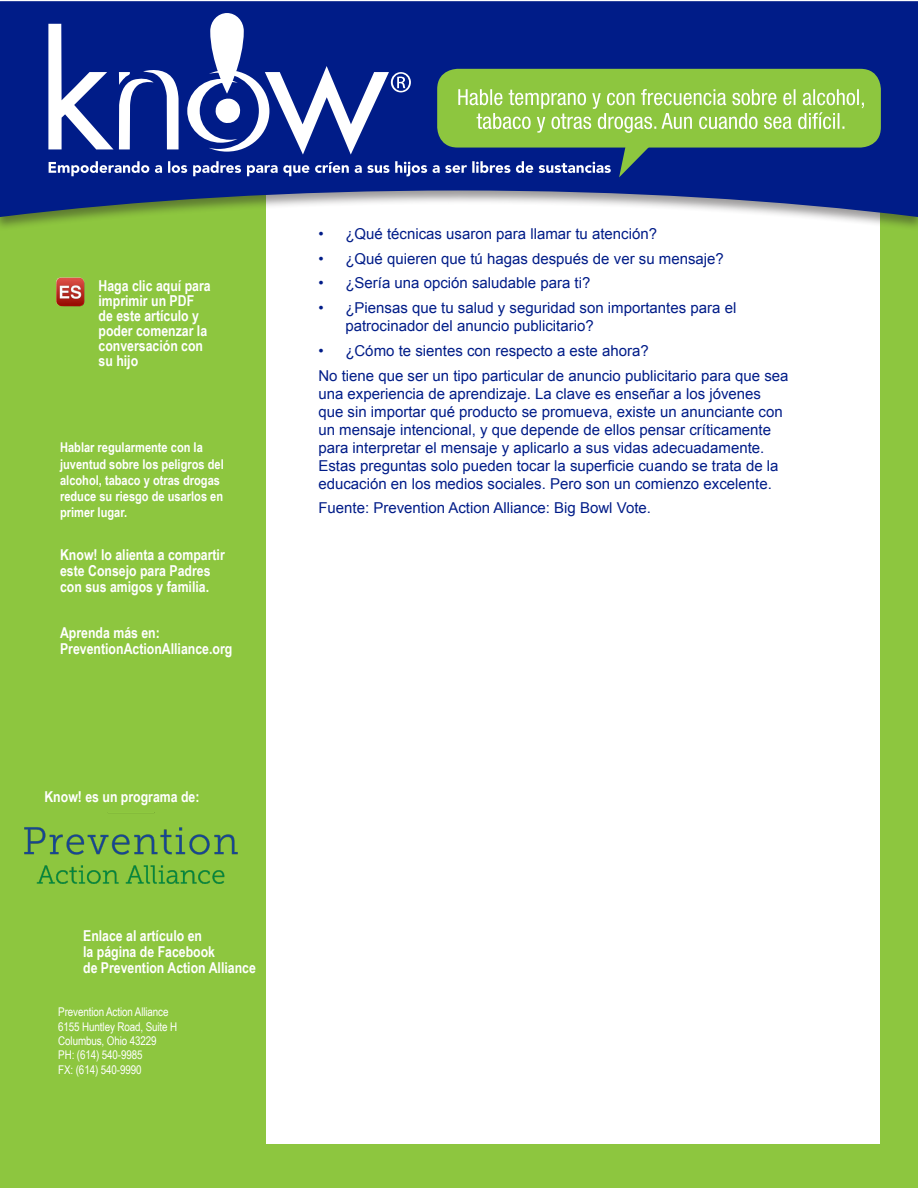
<style>
.page{position:relative;width:918px;height:1188px;background:#fff}
.page>*{position:absolute;margin:0;border:0;box-sizing:border-box;transform-origin:0 0}
.t1{font:15px/18px "Arial";color:#001c88}
.t2{font:700 15px/15px "Arial Narrow";color:#fff}
.t3{font:700 13.5px/16.2px "Arial Narrow";color:#fff}
.t4{font:12px "Arial Narrow";letter-spacing:-.01em;color:#fff}
</style>
<div class="page">
<div style="left:258px;top:117px;width:660px;height:1071px;background:#8dc63f"></div>
<div style="left:266px;top:155px;width:614px;height:989px;background:#fff"></div>
<div style="left:0;top:117px;width:262px;height:1071px;background:#8dc63f"></div>
<div style="left:0;top:0;width:918px;height:231px;background:#231f20;opacity:.45"></div>
<svg style="left:0;top:1px;width:918px;height:216px;fill:#001c88"></svg>
<img style="left:24px;top:812px;width:214px;height:72px">
<img style="left:56px;top:277px;width:29px;height:30px">
<div style="left:437px;top:69px;width:444px;height:79px;background:#8dc63f;border-radius:20px"></div>
<svg style="left:48px;top:13px;width:816px;height:164px"></svg>
<p class="t2" style="left:99px;top:277px;width:114px">Haga clic aquí para imprimir un PDF de este artículo y poder comenzar la conversación con su hijo</p>
<p class="t3" style="left:60px;top:439px;width:165px">Hablar regularmente con la juventud sobre los peligros del alcohol, tabaco y otras drogas reduce su riesgo de usarlos en primer lugar.</p>
<p class="t2" style="left:60px;top:546px;width:166px;line-height:16.2px">Know! lo alienta a compartir este Consejo para Padres con sus amigos y familia.</p>
<p class="t2" style="left:60px;top:624px;width:101px">Aprenda más en:</p>
<p class="t2" style="left:60px;top:641px;width:174px">PreventionActionAlliance.org</p>
<p class="t2" style="left:44px;top:789px;width:157px">Know! es un programa de:</p>
<p class="t2" style="left:83px;top:927px;width:174px;line-height:16.2px">Enlace al artículo en<br>la página de Facebook<br>de Prevention Action Alliance</p>
<p class="t4" style="left:58px;top:1003px;width:112px">Prevention Action Alliance</p>
<p class="t4" style="left:58px;top:1018px;width:120px">6155 Huntley Road, Suite H</p>
<p class="t4" style="left:58px;top:1032px;width:100px">Columbus, Ohio 43229</p>
<p class="t4" style="left:58px;top:1046px;width:86px">PH: (614) 540-9985</p>
<p class="t4" style="left:58px;top:1061px;width:85px">FX: (614) 540-9990</p>
<p class="t1" style="left:318px;top:225px;width:340px">• ¿Qué técnicas usaron para llamar tu atención?</p>
<p class="t1" style="left:318px;top:249px;width:407px">• ¿Qué quieren que tú hagas después de ver su mensaje?</p>
<p class="t1" style="left:318px;top:274px;width:274px">• ¿Sería una opción saludable para ti?</p>
<p class="t1" style="left:345px;top:299px;width:393px;text-indent:-27px">• ¿Piensas que tu salud y seguridad son importantes para el patrocinador del anuncio publicitario?</p>
<p class="t1" style="left:318px;top:342px;width:332px">• ¿Cómo te sientes con respecto a este ahora?</p>
<p class="t1" style="left:318px;top:366px;width:472px">No tiene que ser un tipo particular de anuncio publicitario para que sea una experiencia de aprendizaje. La clave es enseñar a los jóvenes que sin importar qué producto se promueva, existe un anunciante con un mensaje intencional, y que depende de ellos pensar críticamente para interpretar el mensaje y aplicarlo a sus vidas adecuadamente.<br>Estas preguntas solo pueden tocar la superficie cuando se trata de la educación en los medios sociales. Pero son un comienzo excelente.</p>
<p class="t1" style="left:318px;top:499px;width:334px">Fuente: Prevention Action Alliance: Big Bowl Vote.</p>
</div>
